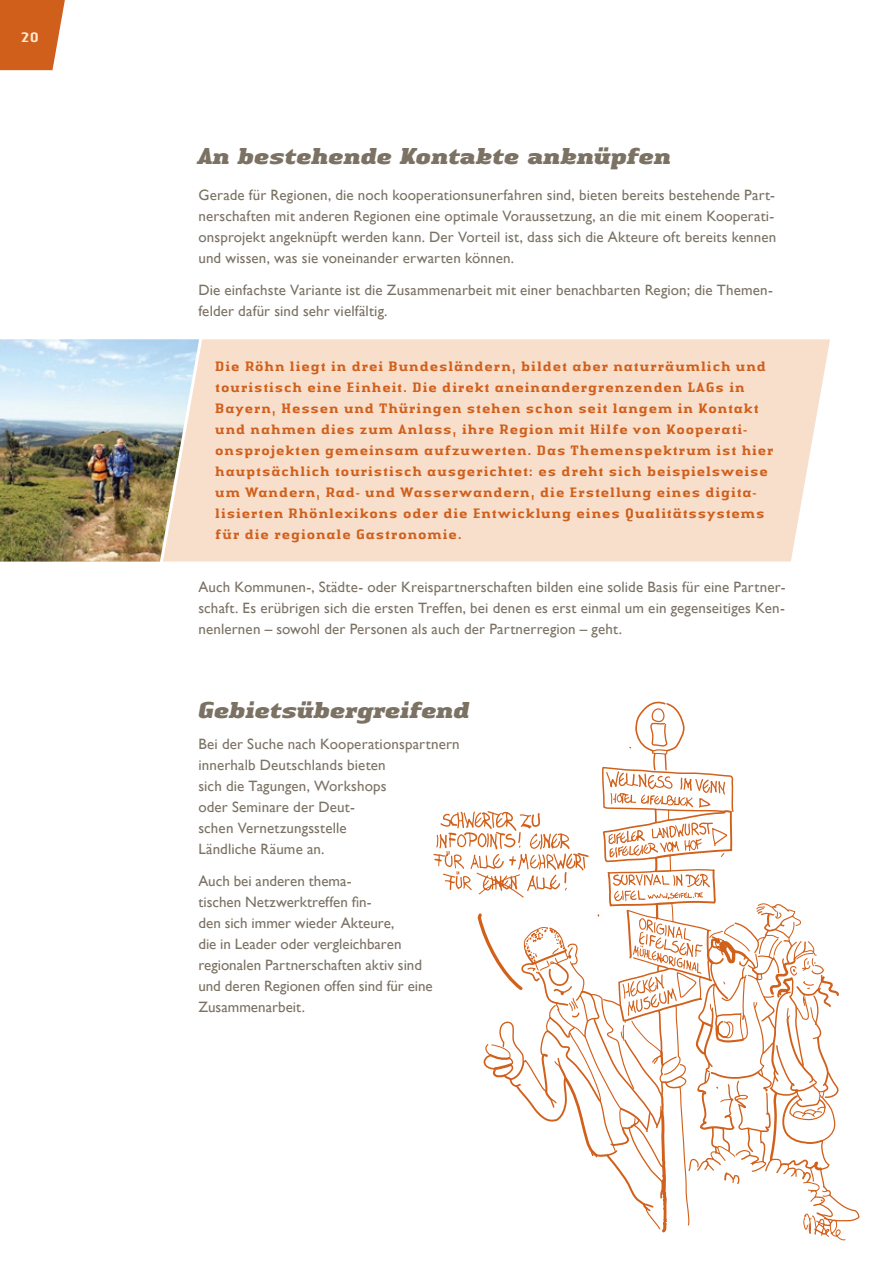
<style>
.page{position:relative;width:893px;height:1263px;background:#fff}
.page>*{position:absolute;margin:0;border:0;box-sizing:border-box;transform-origin:0 0}
.t1{font:italic 900 24px "Authentic Serif LT";color:#7b7264}
.t2{font:15px/21px "Gill Sans";letter-spacing:.01em;color:#7b7264}
.t3{font:500 14.25px/21px "Authentic Serif LT";letter-spacing:.025em;color:#d05f1b}
.t4{font:500 14.25px "Authentic Serif LT";color:#feecd3}
</style>
<div class="page">
<svg style="left:433px;top:702px;width:426px;height:538px"></svg>
<div style="left:204px;top:339px;width:626px;height:222px;background:#f7dfcc"></div>
<img style="left:0;top:339px;width:204px;height:223px">
<svg style="left:0;top:0;width:65px;height:70px;background:#d46e31"></svg>
<p class="t4" style="left:20px;top:28px;width:20px">20</p>
<h1 class="t1" style="left:198px;top:140px;width:474px">An bestehende Kontakte anknüpfen</h1>
<p class="t2" style="left:198px;top:185px;width:579px">Gerade für Regionen, die noch kooperationsunerfahren sind, bieten bereits bestehende Part&shy;nerschaften mit anderen Regionen eine optimale Voraussetzung, an die mit einem Kooperati&shy;onsprojekt angeknüpft werden kann. Der Vorteil ist, dass sich die Akteure oft bereits kennen und wissen, was sie voneinander erwarten können.</p>
<p class="t2" style="left:198px;top:279px;width:576px">Die einfachste Variante ist die Zusammenarbeit mit einer benachbarten Region; die Themen&shy;felder dafür sind sehr vielfältig.</p>
<p class="t3" style="left:215px;top:355px;width:560px">Die Röhn liegt in drei Bundesländern, bildet aber naturräumlich und touristisch eine Einheit. Die direkt aneinandergrenzenden LAGs in Bayern, Hessen und Thüringen stehen schon seit langem in Kontakt und nahmen dies zum Anlass, ihre Region mit Hilfe von Kooperati&shy;onsprojekten gemeinsam aufzuwerten. Das Themenspektrum ist hier hauptsächlich touristisch ausgerichtet: es dreht sich beispielsweise um Wandern, Rad- und Wasserwandern, die Erstellung eines digita&shy;lisierten Rhönlexikons oder die Entwicklung eines Qualitätssystems für die regionale Gastronomie.</p>
<p class="t2" style="left:198px;top:576px;width:589px;text-align:justify">Auch Kommunen-, Städte- oder Kreispartnerschaften bilden eine solide Basis für eine Partner&shy;schaft. Es erübrigen sich die ersten Treffen, bei denen es erst einmal um ein gegenseitiges Ken&shy;nenlernen – sowohl der Personen als auch der Partnerregion – geht.</p>
<h1 class="t1" style="left:198px;top:694px;width:273px">Gebietsübergreifend</h1>
<p class="t2" style="left:198px;top:734px;width:263px">Bei der Suche nach Kooperationspartnern innerhalb Deutschlands bieten<br>sich die Tagungen, Workshops<br>oder Seminare der Deut-<br>schen Vernetzungsstelle<br>Ländliche Räume an.</p>
<p class="t2" style="left:198px;top:870px;width:236px">Auch bei anderen thema-<br>tischen Netzwerktreffen fin-<br>den sich immer wieder Akteure,<br>die in Leader oder vergleichbaren regionalen Partnerschaften aktiv sind und deren Regionen offen sind für eine<br>Zusammenarbeit.</p>
</div>
